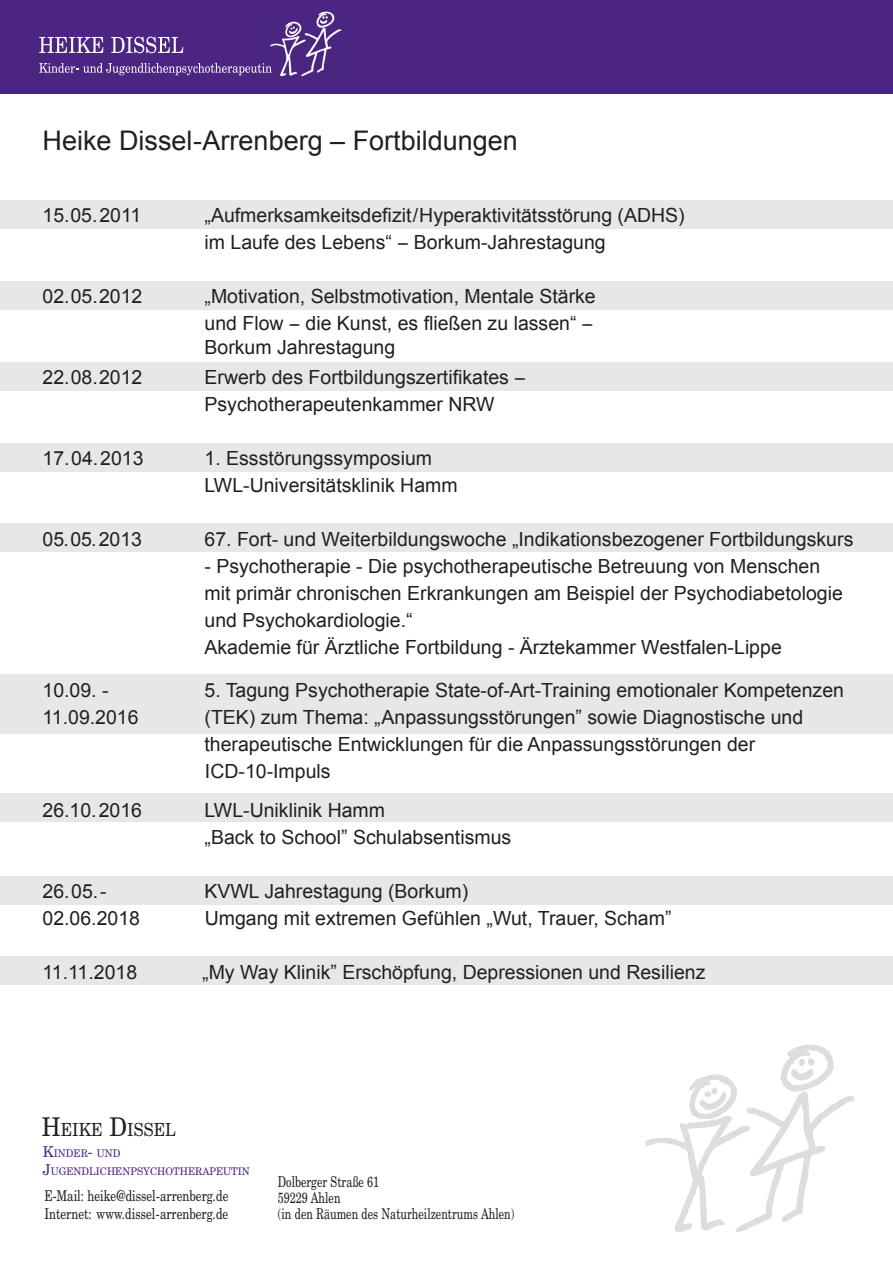
<style>
.page{position:relative;width:893px;height:1263px;background:#fff}
.page>*{position:absolute;margin:0;border:0;box-sizing:border-box;transform-origin:0 0}
.t1{font:27px "Arial";color:#231f20}
.t2{font:19.5px/27px "Arial";color:#231f20}
.t3{font:18px "New Century Schlbk LT Std";color:#231f20;scale:.88 1}
.t4{font:14.85px/16.2px "New Century Schlbk LT Std";color:#231f20;scale:.73 1}
.t5{font:14.85px "New Century Schlbk LT Std";color:#231f20;scale:.77 1}
.t6{font:10.5px "New Century Schlbk LT Std";color:#4c2582;scale:.94 1}
.s1{font-size:25.8px}
.s2{font-size:15px}
</style>
<div class="page">
<div style="left:0;top:0;width:893px;height:93px;background:#4c2582"></div>
<div style="left:1px;top:956px;width:892px;height:29px;background:#e6e7e9"></div>
<div style="left:0;top:876px;width:892px;height:29px;background:#e6e7e9"></div>
<div style="left:1px;top:793px;width:892px;height:29px;background:#e6e7e9"></div>
<div style="left:1px;top:674px;width:892px;height:59px;background:#e6e7e9"></div>
<div style="left:0;top:524px;width:893px;height:28px;background:#e6e7e9"></div>
<div style="left:0;top:362px;width:892px;height:29px;background:#e6e7e9"></div>
<div style="left:0;top:281px;width:892px;height:29px;background:#e6e7e9"></div>
<div style="left:1px;top:200px;width:892px;height:28px;background:#e6e7e9"></div>
<svg style="left:645px;top:1045px;width:209px;height:187px"></svg>
<div style="left:0;top:443px;width:893px;height:28px;background:#e6e7e9"></div>
<svg style="left:39px;top:37px;width:64px;height:16px"></svg>
<svg style="left:111px;top:37px;width:72px;height:16px"></svg>
<img style="left:270px;top:11px;width:72px;height:66px">
<svg style="left:39px;top:63px;width:233px;height:12px"></svg>
<p class="t1" style="left:43px;top:123px;width:477px">Heike Dissel-Arrenberg – Fortbildungen</p>
<p class="t2" style="left:43px;top:201px;width:100px">15.05.2011</p>
<p class="t2" style="left:205px;top:201px;width:482px">„Aufmerksamkeitsdefizit/Hyperaktivitätsstörung (ADHS)</p>
<p class="t2" style="left:205px;top:228px;width:403px">im Laufe des Lebens“ -- Borkum-Jahrestagung</p>
<p class="t2" style="left:43px;top:282px;width:101px">02.05.2012</p>
<p class="t2" style="left:205px;top:282px;width:393px">„Motivation, Selbstmotivation, Mentale Stärke und Flow -- die Kunst, es fließen zu lassen“ --</p>
<p class="t2" style="left:205px;top:333px;width:192px">Borkum Jahrestagung</p>
<p class="t2" style="left:43px;top:363px;width:101px">22.08.2012</p>
<p class="t2" style="left:205px;top:363px;width:322px">Erwerb des Fortbildungszertifikates --</p>
<p class="t2" style="left:205px;top:390px;width:292px">Psychotherapeutenkammer NRW</p>
<p class="t2" style="left:43px;top:444px;width:103px">17.04.2013</p>
<p class="t2" style="left:205px;top:444px;width:255px">1. Essstörungssymposium<br>LWL-Universitätsklinik Hamm</p>
<p class="t2" style="left:43px;top:525px;width:101px">05.05.2013</p>
<p class="t2" style="left:205px;top:525px;width:650px">67. Fort- und Weiterbildungswoche „Indikationsbezogener Fortbildungskurs</p>
<p class="t2" style="left:205px;top:552px;width:640px">- Psychotherapie - Die psychotherapeutische Betreuung von Menschen mit primär chronischen Erkrankungen am Beispiel der Psychodiabetologie und Psychokardiologie.“<br>Akademie für Ärztliche Fortbildung - Ärztekammer Westfalen-Lippe</p>
<p class="t2" style="left:43px;top:677px;width:68px">10.09. -</p>
<p class="t2" style="left:205px;top:677px;width:641px">5. Tagung Psychotherapie State-of-Art-Training emotionaler Kompetenzen</p>
<p class="t2" style="left:43px;top:704px;width:98px">11.09.2016</p>
<p class="t2" style="left:205px;top:704px;width:600px">(TEK) zum Thema: „Anpassungsstörungen” sowie Diagnostische und therapeutische Entwicklungen für die Anpassungsstörungen der<br>ICD-10-Impuls</p>
<p class="t2" style="left:43px;top:797px;width:101px">26.10.2016</p>
<p class="t2" style="left:205px;top:797px;width:308px">LWL-Uniklinik Hamm<br>„Back to School” Schulabsentismus</p>
<p class="t2" style="left:43px;top:878px;width:66px">26.05.-</p>
<p class="t2" style="left:205px;top:878px;width:265px">KVWL Jahrestagung (Borkum)</p>
<p class="t2" style="left:43px;top:905px;width:99px">02.06.2018</p>
<p class="t2" style="left:205px;top:905px;width:468px">Umgang mit extremen Gefühlen „Wut, Trauer, Scham”</p>
<p class="t2" style="left:43px;top:959px;width:96px">11.11.2018</p>
<p class="t2" style="left:202px;top:959px;width:505px">„My Way Klinik” Erschöpfung, Depressionen und Resilienz</p>
<p class="t3" style="left:42px;top:1118px;width:154px"><span class="s1">H</span>EIKE <span class="s1">D</span>ISSEL</p>
<p class="t6" style="left:43px;top:1147px;width:83px"><span class="s2">K</span>INDER<span class="s2">-</span> UND</p>
<p class="t6" style="left:43px;top:1165px;width:222px"><span class="s2">J</span>UGENDLICHENPSYCHOTHERAPEUTIN</p>
<p class="t5" style="left:44px;top:1186px;width:241px">E-Mail: heike@dissel-arrenberg.de</p>
<p class="t5" style="left:44px;top:1204px;width:240px">Internet: www.dissel-arrenberg.de</p>
<p class="t4" style="left:278px;top:1173px;width:140px">Dolberger Straße 61<br>59229 Ahlen</p>
<p class="t4" style="left:278px;top:1205px;width:325px">(in den Räumen des Naturheilzentrums Ahlen)</p>
</div>
